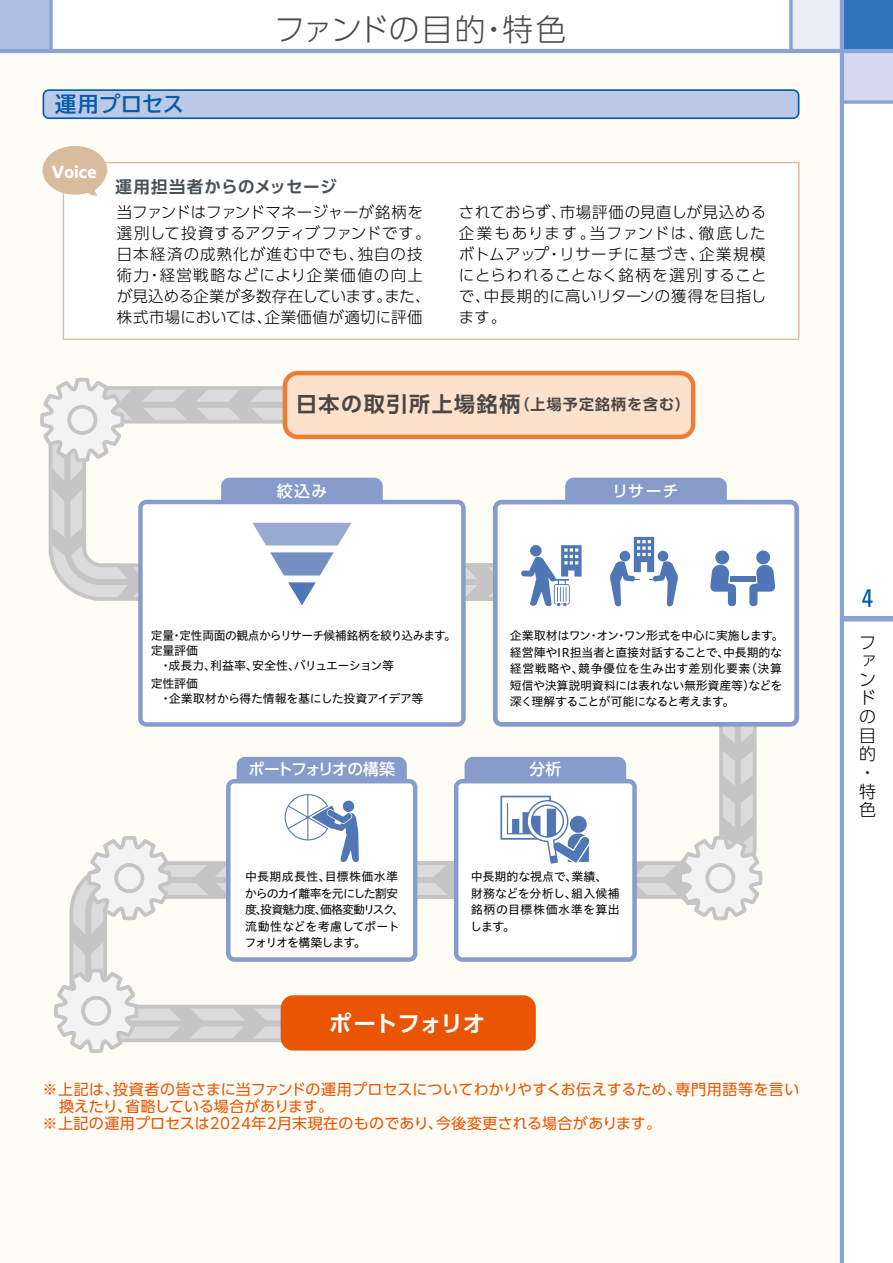
<style>
.page{position:relative;width:893px;height:1263px;background:#fff}
.page>*{position:absolute;margin:0;border:0;box-sizing:border-box;transform-origin:0 0}
.t1{font:300 30.75px "UD Shin Go Pro";letter-spacing:.005em;color:#4c4948}
.t2{font:condensed 25.5px "Univers";color:#005bac}
.t3{font:700 22.5px "UD Shin Go Pro De";letter-spacing:-.015em;color:#fff}
.t4{font:700 21.3px "TBUD Go Std";letter-spacing:-.005em;color:#005bac}
.t5{font:300 16.95px/18.6px "UD Shin Go Pro";color:#000}
.t6{font:700 16.5px "UD Shin Go Pro De";letter-spacing:.035em;color:#485157}
.t7{font:500 15.75px "UD Shin Go Pro";letter-spacing:-.105em;color:#fff}
.t8{font:500 15.75px "UD Shin Go Pro";color:#fff}
.t9{font:300 15.45px/21px "UD Shin Go Pro";letter-spacing:.03em;color:#000}
.t10{font:15px "UD Shin Go Pro";letter-spacing:.015em;color:#ea5504}
.t11{font:700 15px "UD Shin Go Pro De";letter-spacing:.075em;color:#494645}
.t12{font:15px "UD Shin Go Pro";letter-spacing:-.015em;color:#ea5504}
.t13{font:800 15px "UD Shin Go Pro";color:#fff}
.t14{font:12px/16.5px "Hiragino UD Sans Std W4";letter-spacing:-.03em;color:#000}
.t15{font:12px/16.5px "Hiragino UD Sans Std W4";letter-spacing:-.075em;color:#000}
.t16{font:12px/16.5px "Hiragino UD Sans Std W4";letter-spacing:.01em;color:#000}
.t17{font:12px "Hiragino UD Sans Std W4";letter-spacing:-.05em;color:#000}
.s1{font-size:21px}
</style>
<div class="page">
<div style="left:0;top:0;width:51px;height:51px;background:#afbee2"></div>
<div style="left:842px;top:0;width:51px;height:51px;background:#2d74bb"></div>
<div style="left:842px;top:51px;width:51px;height:51px;background:#d3daef"></div>
<div style="left:791px;top:0;width:51px;height:51px;background:#eaedf7"></div>
<div style="left:842px;top:616px;width:51px;height:5px;background:#8aa3d4"></div>
<div style="left:0;top:51px;width:842px;height:1212px;background:#fdfcf5"></div>
<hr style="left:840px;top:0;width:4px;height:1263px;background:#8aa3d4">
<hr style="left:0;top:49px;width:893px;height:4px;background:#8aa3d4">
<svg style="left:844px;top:100px;width:49px;height:4px"></svg>
<svg style="left:49px;top:0;width:4px;height:49px"></svg>
<svg style="left:789px;top:0;width:4px;height:49px"></svg>
<svg style="left:43px;top:89px;width:756px;height:30px;background:#a6bcdf"></svg>
<div style="left:63px;top:162px;width:736px;height:178px;background:#fff"></div>
<svg style="left:43px;top:146px;width:64px;height:50px"></svg>
<svg style="left:388px;top:620px;width:356px;height:266px"></svg>
<svg style="left:48px;top:376px;width:732px;height:236px"></svg>
<svg style="left:61px;top:399px;width:695px;height:189px"></svg>
<svg style="left:720px;top:774px;width:34px;height:32px"></svg>
<svg style="left:720px;top:731px;width:34px;height:32px"></svg>
<svg style="left:172px;top:387px;width:38px;height:34px"></svg>
<svg style="left:226px;top:387px;width:38px;height:34px"></svg>
<svg style="left:280px;top:387px;width:3px;height:34px"></svg>
<svg style="left:466px;top:565px;width:27px;height:34px"></svg>
<svg style="left:116px;top:565px;width:22px;height:34px"></svg>
<svg style="left:662px;top:815px;width:101px;height:106px"></svg>
<svg style="left:50px;top:526px;width:34px;height:32px"></svg>
<svg style="left:69px;top:850px;width:467px;height:201px"></svg>
<svg style="left:82px;top:874px;width:443px;height:155px"></svg>
<svg style="left:167px;top:1006px;width:38px;height:34px"></svg>
<svg style="left:230px;top:1006px;width:46px;height:34px;background:#cdcdce"></svg>
<svg style="left:54px;top:967px;width:86px;height:86px"></svg>
<div style="left:221px;top:478px;width:162px;height:65px;background:#879ccb;border-radius:9px"></div>
<svg style="left:138px;top:500px;width:328px;height:227px;fill:#fff"></svg>
<svg style="left:252px;top:523px;width:100px;height:22px;background:#a7b6d8"></svg>
<svg style="left:270px;top:552px;width:107px;height:53px"></svg>
<div style="left:465px;top:757px;width:161px;height:44px;background:#879ccb;border-radius:9px"></div>
<div style="left:565px;top:478px;width:162px;height:65px;background:#879ccb;border-radius:9px"></div>
<svg style="left:493px;top:500px;width:306px;height:227px;fill:#fff"></svg>
<svg style="left:521px;top:545px;width:61px;height:61px"></svg>
<div style="left:285px;top:373px;width:408px;height:64px;background:#fce1cc;border-radius:13px"></div>
<div style="left:283px;top:371px;width:412px;height:68px;border:4px solid #ee7b36;border-radius:13px"></div>
<div style="left:237px;top:757px;width:170px;height:44px;background:#879ccb;border-radius:9px"></div>
<svg style="left:192px;top:779px;width:225px;height:183px"></svg>
<svg style="left:431px;top:779px;width:218px;height:183px"></svg>
<div style="left:281px;top:995px;width:255px;height:55px;background:#ea5504;border-radius:13px"></div>
<svg style="left:71px;top:836px;width:103px;height:122px"></svg>
<svg style="left:715px;top:550px;width:15px;height:15px"></svg>
<svg style="left:710px;top:564px;width:26px;height:42px"></svg>
<svg style="left:756px;top:550px;width:14px;height:15px"></svg>
<svg style="left:749px;top:564px;width:26px;height:42px"></svg>
<div style="left:730px;top:576px;width:26px;height:5px;background:#4f77b5"></div>
<svg style="left:589px;top:537px;width:89px;height:69px"></svg>
<svg style="left:40px;top:376px;width:116px;height:128px"></svg>
<h3 class="t4" style="left:55px;top:87px;width:130px">運用プロセス</h3>
<h1 class="t1" style="left:274px;top:4px;width:294px">ファンドの目的・特色</h1>
<p class="t13" style="left:52px;top:160px;width:46px">Voice</p>
<p class="t6" style="left:115px;top:173px;width:223px">運用担当者からのメッセージ</p>
<p class="t9" style="left:117px;top:201px;width:315px">当ファンドはファンドマネージャーが銘柄を選別して投資するアクティブファンドです。日本経済の成熟化が進む中でも、独自の技術力・経営戦略などにより企業価値の向上が見込める企業が多数存在しています。また、株式市場においては、企業価値が適切に評価</p>
<p class="t9" style="left:459px;top:201px;width:309px;text-align:justify">されておらず、市場評価の見直しが見込める企業もあります。当ファンドは、徹底したボトムアップ・リサーチに基づき、企業規模にとらわれることなく銘柄を選別することで、中長期的に高いリターンの獲得を目指します。</p>
<p class="t11" style="left:296px;top:392px;width:395px"><span class="s1">日本の取引所上場銘柄</span>（上場予定銘柄を含む）</p>
<p class="t8" style="left:277px;top:478px;width:52px">絞込み</p>
<p class="t8" style="left:612px;top:478px;width:68px">リサーチ</p>
<p class="t17" style="left:151px;top:627px;width:307px">定量・定性両面の観点からリサーチ候補銘柄を絞り込みます。</p>
<p class="t14" style="left:151px;top:642px;width:49px">定量評価</p>
<p class="t14" style="left:160px;top:657px;width:236px">・成長力、利益率、安全性、バリュエーション等</p>
<p class="t14" style="left:160px;top:676px;width:265px;line-height:15px;text-indent:-9px">定性評価<br>・企業取材から得た情報を基にした投資アイデア等</p>
<p class="t7" style="left:248px;top:757px;width:148px">ポートフォリオの構築</p>
<p class="t14" style="left:510px;top:627px;width:275px">企業取材はワン・オン・ワン形式を中心に実施します。経営陣やIR担当者と直接対話することで、中長期的な経営戦略や、競争優位を生み出す差別化要素（決算短信や決算説明資料には表れない無形資産等）などを深く理解することが可能になると考えます。</p>
<p class="t8" style="left:530px;top:757px;width:33px">分析</p>
<p class="t15" style="left:244px;top:868px;width:161px">中長期成長性、目標株価水準からのカイ離率を元にした割安度、投資魅力度、価格変動リスク、流動性などを考慮してポートフォリオを構築します。</p>
<p class="t16" style="left:470px;top:868px;width:151px">中長期的な視点で、業績、財務などを分析し、組入候補銘柄の目標株価水準を算出します。</p>
<h3 class="t3" style="left:329px;top:1005px;width:158px">ポートフォリオ</h3>
<p class="t10" style="left:43px;top:1077px;width:758px">※上記は、投資者の皆さまに当ファンドの運用プロセスについてわかりやすくお伝えするため、専門用語等を言い</p>
<p class="t12" style="left:59px;top:1094px;width:275px">換えたり、省略している場合があります。</p>
<p class="t10" style="left:43px;top:1111px;width:620px">※上記の運用プロセスは2024年2月末現在のものであり、今後変更される場合があります。</p>
<h2 class="t2" style="left:862px;top:582px;width:13px">4</h2>
<p class="t5" style="left:859px;top:632px;width:18px">ファンドの目的・特色</p>
</div>
